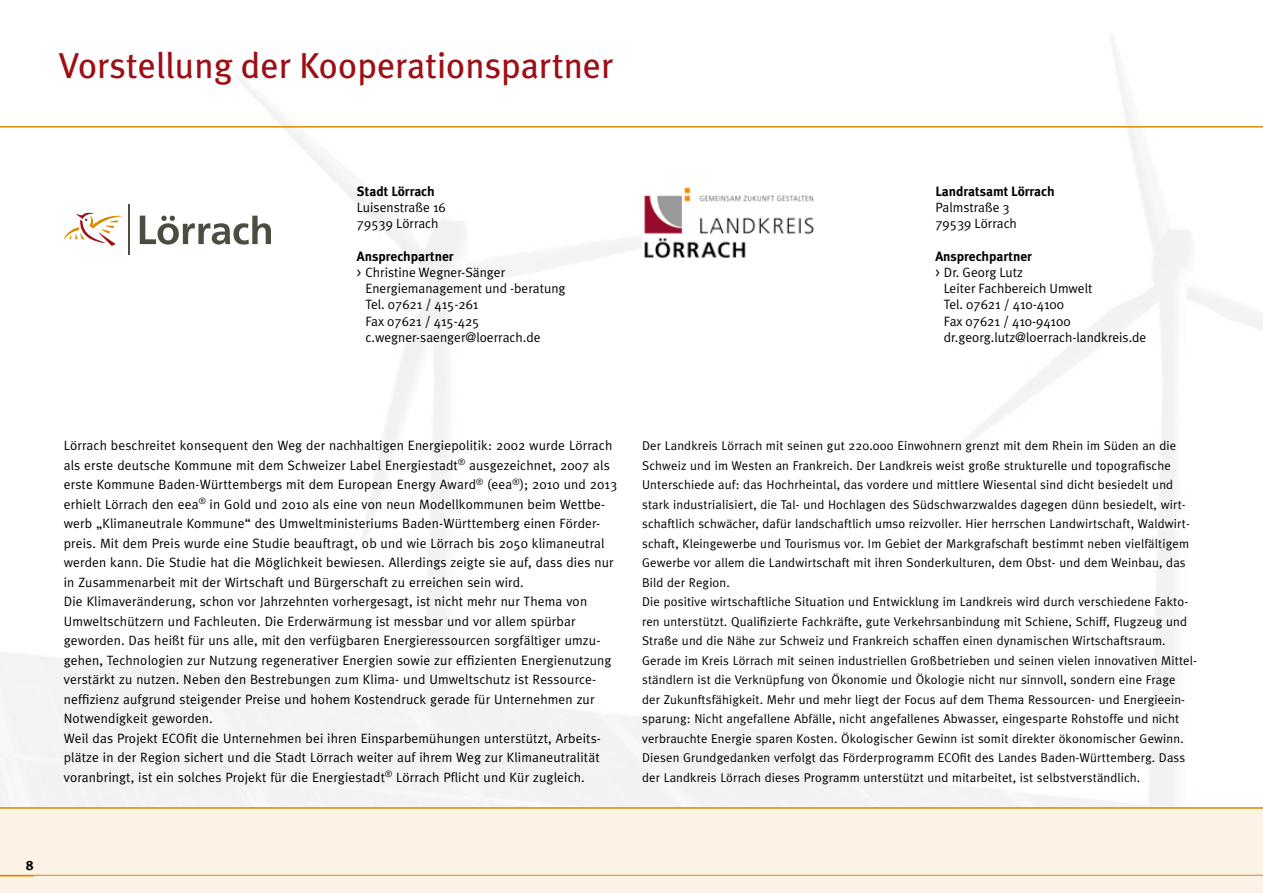
<style>
.page{position:relative;width:1263px;height:893px;background:#fff}
.page>*{position:absolute;margin:0;border:0;box-sizing:border-box;transform-origin:0 0}
.t1{font:36px "Meta Plus";color:#9d0f14}
.t2{font:13.5px/19.5px "Meta Plus Normal";letter-spacing:.01em;color:#000}
.t3{font:700 13.5px "Meta Plus";color:#000}
.t4{font:12.75px/19.5px "Meta Plus Normal";letter-spacing:.01em;color:#000}
.s1{font-family:"Meta Plus Normal Caps"}
</style>
<div class="page">
<img style="left:0;top:128px;width:1263px;height:679px">
<img style="left:642px;top:185px;width:173px;height:75px">
<svg style="left:0;top:37px;width:1263px;height:91px"></svg>
<div style="left:0;top:807px;width:1263px;height:86px;background:#fcf2e5"></div>
<hr style="left:0;top:875px;width:1263px;height:1px;background:#d98c00">
<svg style="left:140px;top:216px;width:131px;height:29px"></svg>
<hr style="left:128px;top:205px;width:1px;height:50px;background:#4d4c41">
<svg style="left:64px;top:211px;width:58px;height:35px"></svg>
<h1 class="t1" style="left:59px;top:45px;width:556px">Vorstellung der Kooperationspartner</h1>
<p class="t3" style="left:357px;top:183px;width:79px">Stadt Lörrach</p>
<p class="t2" style="left:357px;top:199px;width:90px;line-height:16.2px">Luisenstraße 16<br>79539 Lörrach</p>
<p class="t3" style="left:357px;top:248px;width:98px">Ansprechpartner</p>
<p class="t2" style="left:365px;top:264px;width:202px;line-height:16.2px;text-indent:-9px"><span class="s1">&gt;</span> Christine Wegner-Sänger<br>Energiemanagement und -beratung<br>Tel. 07621 / 415-261<br>Fax 07621 / 415-425 c.wegner-saenger@loerrach.de</p>
<p class="t3" style="left:935px;top:183px;width:121px">Landratsamt Lörrach</p>
<p class="t2" style="left:935px;top:199px;width:83px;line-height:16.2px">Palmstraße 3<br>79539 Lörrach</p>
<p class="t3" style="left:935px;top:248px;width:98px">Ansprechpartner</p>
<p class="t2" style="left:944px;top:264px;width:204px;line-height:16.2px;text-indent:-9px"><span class="s1">&gt;</span> Dr. Georg Lutz<br>Leiter Fachbereich Umwelt<br>Tel. 07621 / 410-4100<br>Fax 07621 / 410-94100 dr.georg.lutz@loerrach-landkreis.de</p>
<p class="t3" style="left:26px;top:857px;width:10px">8</p>
<p class="t2" style="left:64px;top:436px;width:555px">Lörrach beschreitet konsequent den Weg der nachhaltigen Energiepolitik: 2002 wurde Lörrach als erste deutsche Kommune mit dem Schweizer Label Energiestadt<sup>®</sup> ausgezeichnet, 2007 als erste Kommune Baden-Württembergs mit dem European Energy Award<sup>®</sup> (eea<sup>®</sup>); 2010 und 2013 erhielt Lörrach den eea<sup>®</sup> in Gold und 2010 als eine von neun Modellkommunen beim Wettbe&shy;werb „Klimaneutrale Kommune“ des Umweltministeriums Baden-Württemberg einen Förder&shy;preis. Mit dem Preis wurde eine Studie beauftragt, ob und wie Lörrach bis 2050 klimaneutral werden kann. Die Studie hat die Möglichkeit bewiesen. Allerdings zeigte sie auf, dass dies nur in Zusammenarbeit mit der Wirtschaft und Bürgerschaft zu erreichen sein wird.<br>Die Klimaveränderung, schon vor Jahrzehnten vorhergesagt, ist nicht mehr nur Thema von Umweltschützern und Fachleuten. Die Erderwärmung ist messbar und vor allem spürbar geworden. Das heißt für uns alle, mit den verfügbaren Energieressourcen sorgfältiger umzu&shy;gehen, Technologien zur Nutzung regenerativer Energien sowie zur effizienten Energienutzung verstärkt zu nutzen. Neben den Bestrebungen zum Klima- und Umweltschutz ist Ressource&shy;neffizienz aufgrund steigender Preise und hohem Kostendruck gerade für Unternehmen zur Notwendigkeit geworden.<br>Weil das Projekt ECOfit die Unternehmen bei ihren Einsparbemühungen unterstützt, Arbeits&shy;plätze in der Region sichert und die Stadt Lörrach weiter auf ihrem Weg zur Klimaneutralität voranbringt, ist ein solches Projekt für die Energiestadt<sup>®</sup> Lörrach Pflicht und Kür zugleich.</p>
<p class="t4" style="left:642px;top:436px;width:556px">Der Landkreis Lörrach mit seinen gut 220.000 Einwohnern grenzt mit dem Rhein im Süden an die Schweiz und im Westen an Frankreich. Der Landkreis weist große strukturelle und topografische Unterschiede auf: das Hochrheintal, das vordere und mittlere Wiesental sind dicht besiedelt und stark industrialisiert, die Tal- und Hochlagen des Südschwarzwaldes dagegen dünn besiedelt, wirt&shy;schaftlich schwächer, dafür landschaftlich umso reizvoller. Hier herrschen Landwirtschaft, Waldwirt&shy;schaft, Kleingewerbe und Tourismus vor. Im Gebiet der Markgrafschaft bestimmt neben vielfältigem Gewerbe vor allem die Landwirtschaft mit ihren Sonderkulturen, dem Obst- und dem Weinbau, das Bild der Region.<br>Die positive wirtschaftliche Situation und Entwicklung im Landkreis wird durch verschiedene Fakto&shy;ren unterstützt. Qualifizierte Fachkräfte, gute Verkehrsanbindung mit Schiene, Schiff, Flugzeug und Straße und die Nähe zur Schweiz und Frankreich schaffen einen dynamischen Wirtschaftsraum.<br>Gerade im Kreis Lörrach mit seinen industriellen Großbetrieben und seinen vielen innovativen Mittel&shy;ständlern ist die Verknüpfung von Ökonomie und Ökologie nicht nur sinnvoll, sondern eine Frage<br>der Zukunftsfähigkeit. Mehr und mehr liegt der Focus auf dem Thema Ressourcen- und Energieein&shy;sparung: Nicht angefallene Abfälle, nicht angefallenes Abwasser, eingesparte Rohstoffe und nicht verbrauchte Energie sparen Kosten. Ökologischer Gewinn ist somit direkter ökonomischer Gewinn.<br>Diesen Grundgedanken verfolgt das Förderprogramm ECOfit des Landes Baden-Württemberg. Dass der Landkreis Lörrach dieses Programm unterstützt und mitarbeitet, ist selbstverständlich.</p>
</div>
